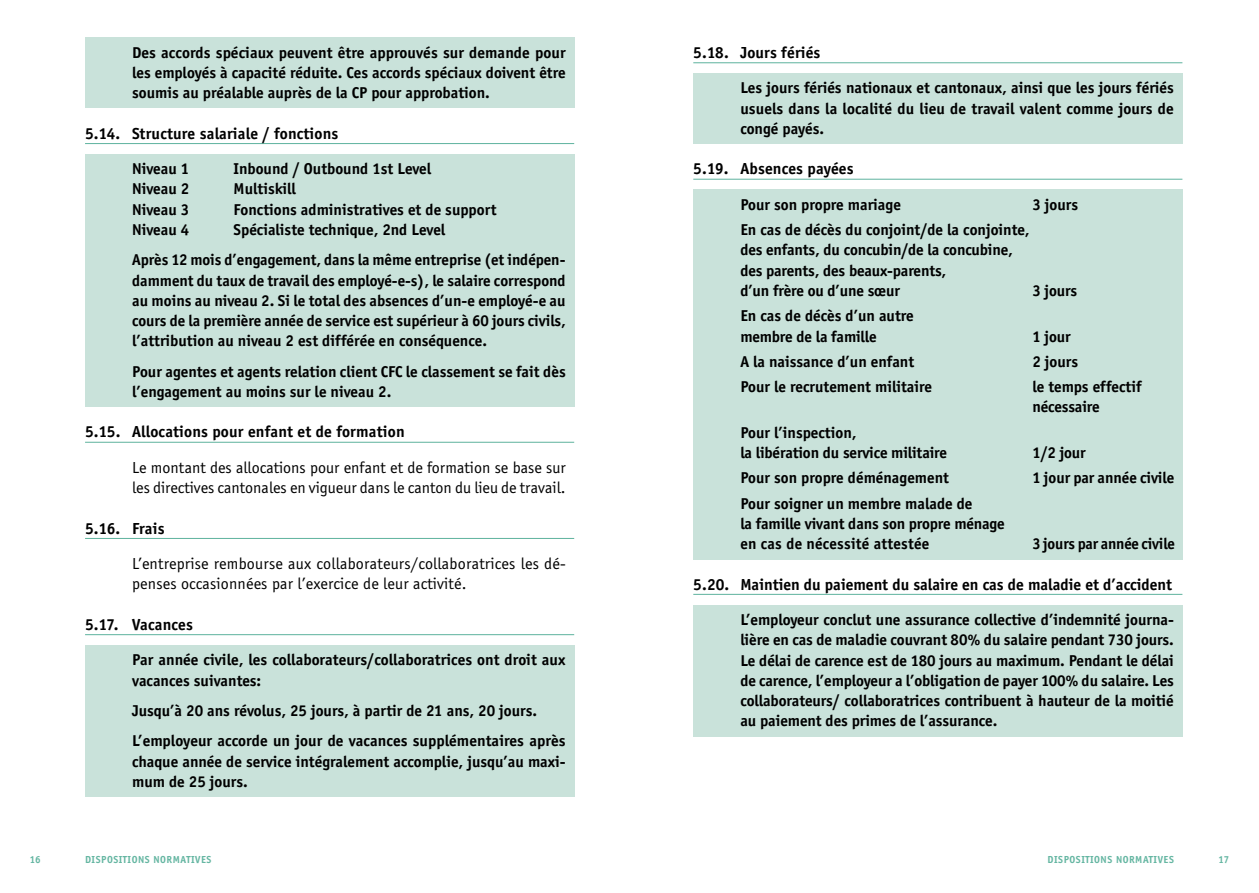
<style>
.page{position:relative;width:1259px;height:893px;background:#fff}
.page>*{position:absolute;margin:0;border:0;box-sizing:border-box;transform-origin:0 0}
.t1{font:16.5px/20.2px "Officina Sans";letter-spacing:.01em;color:#000}
.t2{font:700 16.5px "Officina Sans";letter-spacing:.01em;color:#000}
.t3{font:700 16.2px/20.2px "Officina Sans";color:#000}
.t4{font:700 10.5px "Officina Sans";letter-spacing:.05em;color:#65b6a2}
</style>
<div class="page">
<div style="left:85px;top:38px;width:489px;height:70px;background:#c9e2da"></div>
<hr style="left:85px;top:143px;width:489px;height:1px;background:#65b6a2">
<div style="left:85px;top:154px;width:489px;height:30px;background:#c9e2da"></div>
<div style="left:85px;top:182px;width:489px;height:23px;background:#c9e2da"></div>
<div style="left:85px;top:203px;width:489px;height:22px;background:#c9e2da"></div>
<div style="left:85px;top:223px;width:489px;height:22px;background:#c9e2da"></div>
<div style="left:85px;top:245px;width:489px;height:111px;background:#c9e2da"></div>
<div style="left:85px;top:356px;width:489px;height:51px;background:#c9e2da"></div>
<hr style="left:85px;top:442px;width:489px;height:1px;background:#65b6a2">
<hr style="left:85px;top:538px;width:489px;height:1px;background:#65b6a2">
<hr style="left:85px;top:634px;width:489px;height:1px;background:#65b6a2">
<div style="left:85px;top:645px;width:489px;height:51px;background:#c9e2da"></div>
<div style="left:85px;top:696px;width:489px;height:30px;background:#c9e2da"></div>
<div style="left:85px;top:726px;width:489px;height:71px;background:#c9e2da"></div>
<hr style="left:693px;top:62px;width:489px;height:1px;background:#65b6a2">
<div style="left:693px;top:73px;width:489px;height:71px;background:#c9e2da"></div>
<hr style="left:693px;top:179px;width:489px;height:1px;background:#65b6a2">
<div style="left:693px;top:190px;width:489px;height:30px;background:#c9e2da"></div>
<div style="left:693px;top:215px;width:489px;height:30px;background:#c9e2da"></div>
<div style="left:693px;top:243px;width:489px;height:23px;background:#c9e2da"></div>
<div style="left:693px;top:264px;width:489px;height:22px;background:#c9e2da"></div>
<div style="left:693px;top:284px;width:489px;height:22px;background:#c9e2da"></div>
<div style="left:693px;top:301px;width:489px;height:30px;background:#c9e2da"></div>
<div style="left:693px;top:329px;width:489px;height:23px;background:#c9e2da"></div>
<div style="left:693px;top:347px;width:489px;height:30px;background:#c9e2da"></div>
<div style="left:693px;top:372px;width:489px;height:30px;background:#c9e2da"></div>
<div style="left:693px;top:400px;width:489px;height:22px;background:#c9e2da"></div>
<div style="left:693px;top:417px;width:489px;height:31px;background:#c9e2da"></div>
<div style="left:693px;top:446px;width:489px;height:22px;background:#c9e2da"></div>
<div style="left:693px;top:463px;width:489px;height:30px;background:#c9e2da"></div>
<div style="left:693px;top:488px;width:489px;height:31px;background:#c9e2da"></div>
<div style="left:693px;top:517px;width:489px;height:22px;background:#c9e2da"></div>
<div style="left:693px;top:537px;width:489px;height:22px;background:#c9e2da"></div>
<hr style="left:693px;top:594px;width:489px;height:1px;background:#65b6a2">
<div style="left:693px;top:605px;width:489px;height:131px;background:#c9e2da"></div>
<p class="t3" style="left:132px;top:42px;width:435px;text-align:justify">Des accords spéciaux peuvent être approuvés sur demande pour les employés à capacité réduite. Ces accords spéciaux doivent être soumis au préalable auprès de la CP pour approbation.</p>
<p class="t2" style="left:85px;top:123px;width:255px">5.14. Structure salariale / fonctions</p>
<p class="t3" style="left:132px;top:159px;width:59px">Niveau 1</p>
<p class="t3" style="left:234px;top:159px;width:199px">Inbound / Outbound 1st Level</p>
<p class="t3" style="left:132px;top:179px;width:59px">Niveau 2</p>
<p class="t3" style="left:234px;top:179px;width:64px">Multiskill</p>
<p class="t3" style="left:132px;top:199px;width:59px">Niveau 3</p>
<p class="t3" style="left:234px;top:199px;width:264px">Fonctions administratives et de support</p>
<p class="t3" style="left:132px;top:219px;width:59px">Niveau 4</p>
<p class="t3" style="left:132px;top:214px;width:435px;line-height:30.3px;text-indent:101px">Spécialiste technique, 2nd Level<br>Après 12 mois d’engagement, dans la même entreprise (et indépen-</p>
<p class="t3" style="left:132px;top:270px;width:435px;text-align:justify">damment du taux de travail des employé-e-s), le salaire correspond au moins au niveau 2. Si le total des absences d’un-e employé-e au cours de la première année de service est supérieur à 60 jours civils, l’attribution au niveau 2 est différée en conséquence.</p>
<p class="t3" style="left:132px;top:361px;width:435px">Pour agentes et agents relation client CFC le classement se fait dès l’engagement au moins sur le niveau 2.</p>
<p class="t2" style="left:85px;top:422px;width:321px">5.15. Allocations pour enfant et de formation</p>
<p class="t1" style="left:132px;top:457px;width:435px">Le montant des allocations pour enfant et de formation se base sur les directives cantonales en vigueur dans le canton du lieu de travail.</p>
<p class="t2" style="left:85px;top:518px;width:81px">5.16. Frais</p>
<p class="t1" style="left:132px;top:554px;width:435px">L’entreprise rembourse aux collaborateurs/collaboratrices les dé&shy;penses occasionnées par l’exercice de leur activité.</p>
<p class="t2" style="left:85px;top:614px;width:109px">5.17. Vacances</p>
<p class="t3" style="left:132px;top:650px;width:435px">Par année civile, les collaborateurs/collaboratrices ont droit aux vacances suivantes:</p>
<p class="t3" style="left:132px;top:695px;width:435px;line-height:30.3px">Jusqu’à 20 ans révolus, 25 jours, à partir de 21 ans, 20 jours.<br>L’employeur accorde un jour de vacances supplémentaires après</p>
<p class="t3" style="left:132px;top:751px;width:435px">chaque année de service intégralement accomplie, jusqu’au maxi&shy;mum de 25 jours.</p>
<p class="t2" style="left:693px;top:43px;width:129px">5.18. Jours fériés</p>
<p class="t3" style="left:740px;top:78px;width:435px;text-align:justify">Les jours fériés nationaux et cantonaux, ainsi que les jours fériés usuels dans la localité du lieu de travail valent comme jours de congé payés.</p>
<p class="t2" style="left:693px;top:159px;width:162px">5.19. Absences payées</p>
<p class="t3" style="left:740px;top:194px;width:162px">Pour son propre mariage</p>
<p class="t3" style="left:1032px;top:194px;width:47px">3 jours</p>
<p class="t3" style="left:740px;top:220px;width:291px">En cas de décès du conjoint/de la conjointe, des enfants, du concubin/de la concubine, des parents, des beaux-parents,<br>d’un frère ou d’une sœur</p>
<p class="t3" style="left:1032px;top:280px;width:46px">3 jours</p>
<p class="t3" style="left:740px;top:306px;width:175px">En cas de décès d’un autre membre de la famille</p>
<p class="t3" style="left:1032px;top:326px;width:40px">1 jour</p>
<p class="t3" style="left:740px;top:351px;width:175px">A la naissance d’un enfant</p>
<p class="t3" style="left:1032px;top:351px;width:47px">2 jours</p>
<p class="t3" style="left:740px;top:376px;width:193px">Pour le recrutement militaire</p>
<p class="t3" style="left:1032px;top:376px;width:111px">le temps effectif nécessaire</p>
<p class="t3" style="left:740px;top:422px;width:208px">Pour l’inspection,<br>la libération du service militaire</p>
<p class="t3" style="left:1032px;top:442px;width:55px">1/2 jour</p>
<p class="t3" style="left:740px;top:468px;width:210px">Pour son propre déménagement</p>
<p class="t3" style="left:1032px;top:468px;width:143px">1 jour par année civile</p>
<p class="t3" style="left:740px;top:493px;width:266px">Pour soigner un membre malade de<br>la famille vivant dans son propre ménage en cas de nécessité attestée</p>
<p class="t3" style="left:1032px;top:533px;width:144px">3 jours par année civile</p>
<p class="t2" style="left:693px;top:574px;width:480px">5.20. Maintien du paiement du salaire en cas de maladie et d’accident</p>
<p class="t3" style="left:740px;top:609px;width:435px;text-align:justify">L’employeur conclut une assurance collective d’indemnité journa&shy;lière en cas de maladie couvrant 80% du salaire pendant 730 jours.<br>Le délai de carence est de 180 jours au maximum. Pendant le délai de carence, l’employeur a l’obligation de payer 100% du salaire. Les collaborateurs/ collaboratrices contribuent à hauteur de la moitié au paiement des primes de l’assurance.</p>
<p class="t4" style="left:30px;top:853px;width:12px">16</p>
<p class="t4" style="left:85px;top:853px;width:128px">DISPOSITIONS NORMATIVES</p>
<p class="t4" style="left:1047px;top:853px;width:128px">DISPOSITIONS NORMATIVES</p>
<p class="t4" style="left:1218px;top:853px;width:12px">17</p>
</div>
